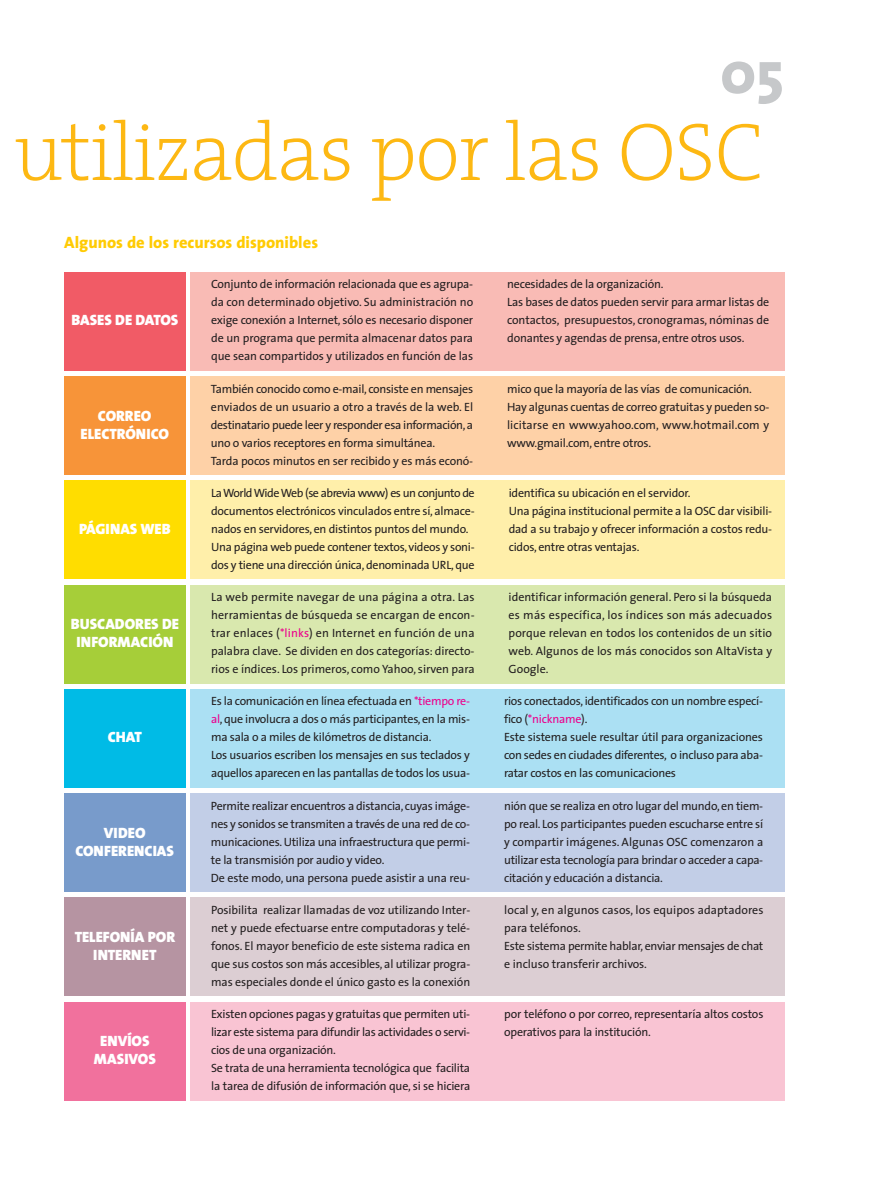
<style>
.page{position:relative;width:894px;height:1191px;background:#fff}
.page>*{position:absolute;margin:0;border:0;box-sizing:border-box;transform-origin:0 0}
.t1{font:200 82.5px "The Serif";letter-spacing:-.02em;color:#fdb813}
.t2{font:800 60px "The Mix";color:#c6c8ca}
.t3{font:800 16.5px "The Sans";color:#ffcb04}
.t4{font:900 15px/18px "The Sans";color:#fff;text-align:center}
.t5{font:12px/18px "The Sans";letter-spacing:-.02em;color:#231f20}
.s1{color:#ec008c}
</style>
<div class="page">
<div style="left:190px;top:272px;width:595px;height:99px;background:#f9bbb5"></div>
<div style="left:190px;top:377px;width:595px;height:98px;background:#fed1a7"></div>
<div style="left:190px;top:481px;width:595px;height:98px;background:#ffefaa"></div>
<div style="left:190px;top:585px;width:595px;height:99px;background:#d9e8ae"></div>
<div style="left:190px;top:689px;width:595px;height:99px;background:#abe0f3"></div>
<div style="left:190px;top:794px;width:595px;height:98px;background:#c2cee7"></div>
<div style="left:190px;top:898px;width:595px;height:98px;background:#dcced3"></div>
<div style="left:190px;top:1002px;width:595px;height:99px;background:#f9c4d3"></div>
<div style="left:64px;top:272px;width:122px;height:99px;background:#f15b66"></div>
<div style="left:64px;top:377px;width:122px;height:98px;background:#f79439"></div>
<div style="left:64px;top:481px;width:122px;height:98px;background:#fd0"></div>
<div style="left:64px;top:585px;width:122px;height:99px;background:#a6ce39"></div>
<div style="left:64px;top:689px;width:122px;height:99px;background:#00bbe6"></div>
<div style="left:64px;top:794px;width:122px;height:98px;background:#789bcb"></div>
<div style="left:64px;top:898px;width:122px;height:98px;background:#b694a2"></div>
<div style="left:64px;top:1002px;width:122px;height:99px;background:#f1719d"></div>
<h2 class="t2" style="left:720px;top:51px;width:65px">05</h2>
<h1 class="t1" style="left:14px;top:122px;width:752px">utilizadas por las OSC</h1>
<h3 class="t3" style="left:64px;top:236px;width:255px">Algunos de los recursos disponibles</h3>
<p class="t4" style="left:71px;top:313px;width:109px">BASES DE DATOS</p>
<p class="t4" style="left:81px;top:408px;width:90px">CORREO<br>ELECTRÓNICO</p>
<p class="t4" style="left:79px;top:521px;width:93px">PÁGINAS WEB</p>
<p class="t4" style="left:71px;top:616px;width:110px">BUSCADORES DE<br>INFORMACIÓN</p>
<p class="t4" style="left:108px;top:730px;width:36px">CHAT</p>
<p class="t4" style="left:75px;top:825px;width:100px">VIDEO<br>CONFERENCIAS</p>
<p class="t4" style="left:75px;top:929px;width:102px">TELEFONÍA POR<br>INTERNET</p>
<p class="t4" style="left:94px;top:1033px;width:63px">ENVÍOS<br>MASIVOS</p>
<p class="t5" style="left:211px;top:277px;width:264px;text-align:justify">Conjunto de información relacionada que es agrupa&shy;da con determinado objetivo. Su administración no exige conexión a Internet, sólo es necesario disponer de un programa que permita almacenar datos para que sean compartidos y utilizados en función de las</p>
<p class="t5" style="left:507px;top:277px;width:264px">necesidades de la organización.<br>Las bases de datos pueden servir para armar listas de contactos, presupuestos, cronogramas, nóminas de donantes y agendas de prensa, entre otros usos.</p>
<p class="t5" style="left:211px;top:381px;width:264px">También conocido como e-mail, consiste en mensajes enviados de un usuario a otro a través de la web. El destinatario puede leer y responder esa información, a uno o varios receptores en forma simultánea.<br>Tarda pocos minutos en ser recibido y es más econó-</p>
<p class="t5" style="left:507px;top:381px;width:264px">mico que la mayoría de las vías de comunicación.<br>Hay algunas cuentas de correo gratuitas y pueden so&shy;licitarse en www.yahoo.com, www.hotmail.com y www.gmail.com, entre otros.</p>
<p class="t5" style="left:211px;top:485px;width:265px">La World Wide Web (se abrevia www) es un conjunto de documentos electrónicos vinculados entre sí, almace&shy;nados en servidores, en distintos puntos del mundo.<br>Una página web puede contener textos, videos y soni&shy;dos y tiene una dirección única, denominada URL, que</p>
<p class="t5" style="left:509px;top:485px;width:265px">identifica su ubicación en el servidor.<br>Una página institucional permite a la OSC dar visibili&shy;dad a su trabajo y ofrecer información a costos redu&shy;cidos, entre otras ventajas.</p>
<p class="t5" style="left:211px;top:589px;width:265px;text-align:justify">La web permite navegar de una página a otra. Las herramientas de búsqueda se encargan de encon&shy;trar enlaces (<span class="s1">*links</span>) en Internet en función de una palabra clave. Se dividen en dos categorías: directo&shy;rios e índices. Los primeros, como Yahoo, sirven para</p>
<p class="t5" style="left:509px;top:589px;width:265px;text-align:justify">identificar información general. Pero si la búsqueda es más específica, los índices son más adecuados porque relevan en todos los contenidos de un sitio web. Algunos de los más conocidos son AltaVista y Google.</p>
<p class="t5" style="left:211px;top:694px;width:260px">Es la comunicación en línea efectuada en <span class="s1">*tiempo re&shy;al</span>, que involucra a dos o más participantes, en la mis&shy;ma sala o a miles de kilómetros de distancia.<br>Los usuarios escriben los mensajes en sus teclados y aquellos aparecen en las pantallas de todos los usua-</p>
<p class="t5" style="left:504px;top:694px;width:260px">rios conectados, identificados con un nombre especí&shy;fico (<span class="s1">*nickname</span>).<br>Este sistema suele resultar útil para organizaciones con sedes en ciudades diferentes, o incluso para aba&shy;ratar costos en las comunicaciones</p>
<p class="t5" style="left:211px;top:798px;width:261px">Permite realizar encuentros a distancia, cuyas imáge&shy;nes y sonidos se transmiten a través de una red de co&shy;municaciones. Utiliza una infraestructura que permi&shy;te la transmisión por audio y video.<br>De este modo, una persona puede asistir a una reu-</p>
<p class="t5" style="left:504px;top:798px;width:261px;text-align:justify">nión que se realiza en otro lugar del mundo, en tiem&shy;po real. Los participantes pueden escucharse entre sí y compartir imágenes. Algunas OSC comenzaron a utilizar esta tecnología para brindar o acceder a capa&shy;citación y educación a distancia.</p>
<p class="t5" style="left:211px;top:902px;width:261px;text-align:justify">Posibilita realizar llamadas de voz utilizando Inter&shy;net y puede efectuarse entre computadoras y telé&shy;fonos. El mayor beneficio de este sistema radica en que sus costos son más accesibles, al utilizar progra&shy;mas especiales donde el único gasto es la conexión</p>
<p class="t5" style="left:504px;top:902px;width:261px">local y, en algunos casos, los equipos adaptadores para teléfonos.<br>Este sistema permite hablar, enviar mensajes de chat e incluso transferir archivos.</p>
<p class="t5" style="left:211px;top:1006px;width:261px">Existen opciones pagas y gratuitas que permiten uti&shy;lizar este sistema para difundir las actividades o servi&shy;cios de una organización.<br>Se trata de una herramienta tecnológica que facilita la tarea de difusión de información que, si se hiciera</p>
<p class="t5" style="left:504px;top:1006px;width:261px">por teléfono o por correo, representaría altos costos operativos para la institución.</p>
</div>
